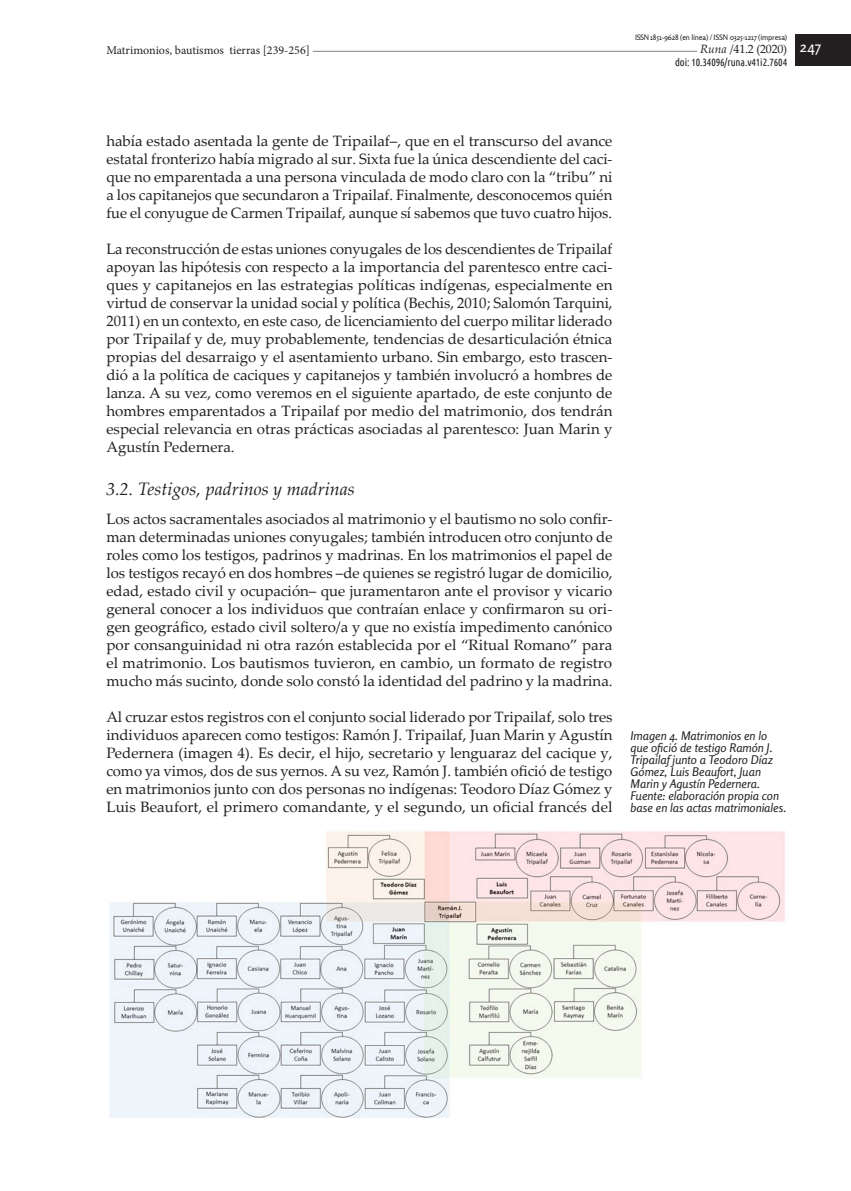
<style>
.page{position:relative;width:851px;height:1191px;background:#fff}
.page>*{position:absolute;margin:0;border:0;box-sizing:border-box;transform-origin:0 0}
.Art____Subtítulo_sec{font:italic 18px "Palatino Linotype";color:#231f20}
.Art____Texto_princip{font:15px/18px "Palatino Linotype";color:#231f20;text-align:justify}
.t1{font:15px "Rosario";color:#fff}
.Img____Epígrafe_infe{font:italic 12px/12px "Rosario";color:#231f20}
.t2{font:12px "Minion Pro";color:#231f20}
.t3{font:12px "Palatino Linotype";letter-spacing:-.02em;color:#231f20}
.t4{font:10.5px "Ubuntu Condensed";letter-spacing:-.01em;color:#231f20}
.t5{font:7.5px "Rosario";letter-spacing:-.02em;color:#231f20}
.s1{font-style:italic}
</style>
<div class="page">
<hr style="left:112px;top:51px;width:625px;height:1px;background:#808285">
<div style="left:697px;top:43px;width:90px;height:15px;background:#fff"></div>
<div style="left:795px;top:34px;width:55px;height:32px;background:#231f20"></div>
<div style="left:106px;top:43px;width:206px;height:15px;background:#fff"></div>
<img style="left:110px;top:831px;width:675px;height:287px">
<p class="t5" style="left:635px;top:33px;width:153px">ISSN 1851-9628 (en línea) / ISSN 0325-1217 (impresa)</p>
<p class="t3" style="left:700px;top:41px;width:89px"><span class="s1">Runa</span> /41.2 (2020)</p>
<p class="t4" style="left:675px;top:56px;width:114px">doi: 10.34096/runa.v41i2.7604</p>
<p class="t2" style="left:106px;top:42px;width:205px">Matrimonios, bautismos tierras [239-256]</p>
<p class="t1" style="left:799px;top:38px;width:23px">247</p>
<p class="Art____Texto_princip" style="left:106px;top:131px;width:507px">había estado asentada la gente de Tripailaf–, que en el transcurso del avance estatal fronterizo había migrado al sur. Sixta fue la única descendiente del caci&shy;que no emparentada a una persona vinculada de modo claro con la “tribu” ni a los capitanejos que secundaron a Tripailaf. Finalmente, desconocemos quién fue el conyugue de Carmen Tripailaf, aunque sí sabemos que tuvo cuatro hijos.</p>
<p class="Art____Texto_princip" style="left:106px;top:239px;width:507px">La reconstrucción de estas uniones conyugales de los descendientes de Tripailaf apoyan las hipótesis con respecto a la importancia del parentesco entre caci&shy;ques y capitanejos en las estrategias políticas indígenas, especialmente en virtud de conservar la unidad social y política (Bechis, 2010; Salomón Tarquini, 2011) en un contexto, en este caso, de licenciamiento del cuerpo militar liderado por Tripailaf y de, muy probablemente, tendencias de desarticulación étnica propias del desarraigo y el asentamiento urbano. Sin embargo, esto trascen&shy;dió a la política de caciques y capitanejos y también involucró a hombres de lanza. A su vez, como veremos en el siguiente apartado, de este conjunto de hombres emparentados a Tripailaf por medio del matrimonio, dos tendrán especial relevancia en otras prácticas asociadas al parentesco: Juan Marin y Agustín Pedernera.</p>
<p class="Art____Subtítulo_sec" style="left:106px;top:476px;width:250px">3.2. Testigos, padrinos y madrinas</p>
<p class="Art____Texto_princip" style="left:106px;top:509px;width:507px">Los actos sacramentales asociados al matrimonio y el bautismo no solo confir&shy;man determinadas uniones conyugales; también introducen otro conjunto de roles como los testigos, padrinos y madrinas. En los matrimonios el papel de los testigos recayó en dos hombres –de quienes se registró lugar de domicilio, edad, estado civil y ocupación– que juramentaron ante el provisor y vicario general conocer a los individuos que contraían enlace y confirmaron su ori&shy;gen geográfico, estado civil soltero/a y que no existía impedimento canónico por consanguinidad ni otra razón establecida por el “Ritual Romano” para el matrimonio. Los bautismos tuvieron, en cambio, un formato de registro mucho más sucinto, donde solo constó la identidad del padrino y la madrina.</p>
<p class="Art____Texto_princip" style="left:106px;top:707px;width:507px">Al cruzar estos registros con el conjunto social liderado por Tripailaf, solo tres individuos aparecen como testigos: Ramón J. Tripailaf, Juan Marin y Agustín Pedernera (imagen 4). Es decir, el hijo, secretario y lenguaraz del cacique y, como ya vimos, dos de sus yernos. A su vez, Ramón J. también ofició de testigo en matrimonios junto con dos personas no indígenas: Teodoro Díaz Gómez y Luis Beaufort, el primero comandante, y el segundo, un oficial francés del</p>
<p class="Img____Epígrafe_infe" style="left:630px;top:729px;width:157px">Imagen 4. Matrimonios en lo que ofició de testigo Ramón J.<br>Tripailaf junto a Teodoro Díaz<br>Gómez, Luis Beaufort, Juan<br>Marin y Agustín Pedernera.<br>Fuente: elaboración propia con base en las actas matrimoniales.</p>
</div>
